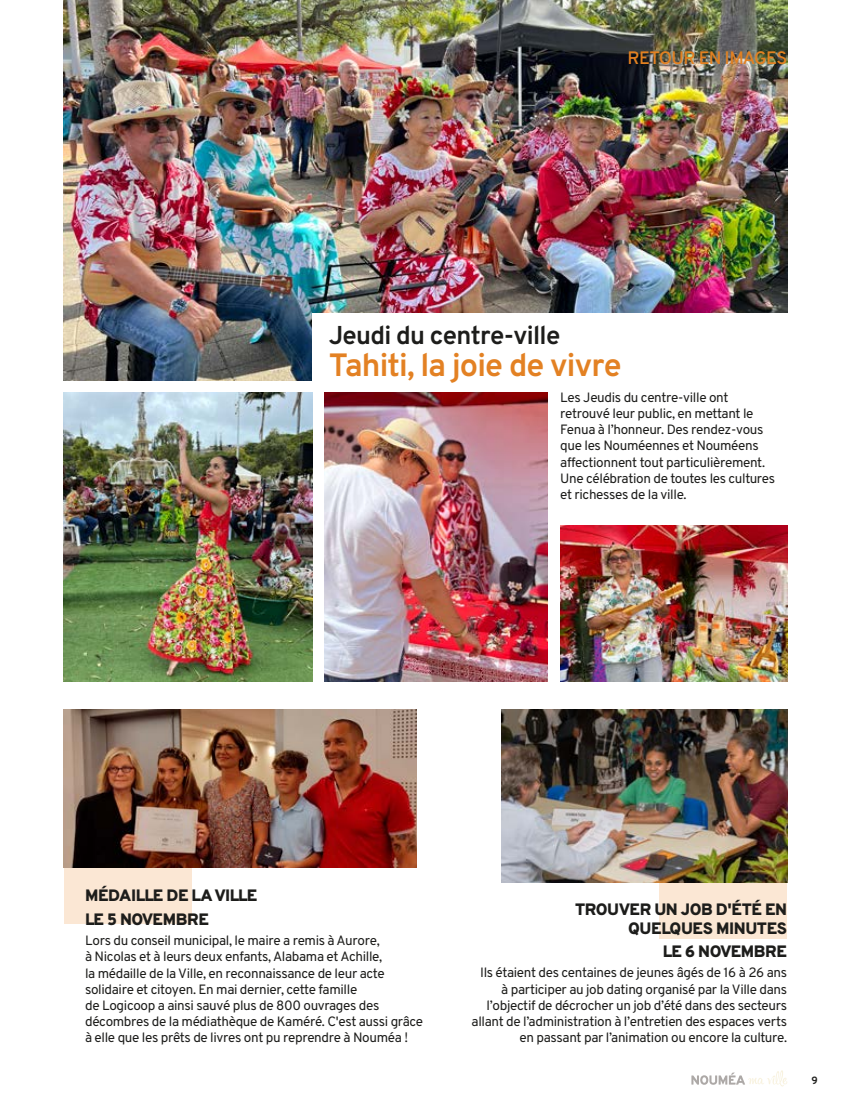
<style>
.page{position:relative;width:851px;height:1106px;background:#fff}
.page>*{position:absolute;margin:0;border:0;box-sizing:border-box;transform-origin:0 0}
.t1{font:700 32.25px "Overpass";letter-spacing:-.025em;color:#e38123}
.t2{font:700 25.8px "Overpass";letter-spacing:-.025em;color:#1d1d1b}
.t3{font:600 18px "Overpass";letter-spacing:-.03em;color:#e38121}
.t4{font:800 16.5px/19px "Overpass";letter-spacing:-.025em;color:#1d1d1b;text-align:right}
.t5{font:13.5px/16.2px "Overpass";letter-spacing:-.025em;color:#1d1d1b}
.t6{font:700 10.5px "Overpass";color:#1d1d1b}
</style>
<div class="page">
<div style="left:64px;top:867px;width:127px;height:57px;background:#fbe7d4"></div>
<img style="left:64px;top:0;width:723px;height:381px">
<div style="left:312px;top:313px;width:488px;height:103px;background:#fff"></div>
<img style="left:560px;top:525px;width:227px;height:156px">
<img style="left:324px;top:392px;width:223px;height:289px">
<img style="left:64px;top:392px;width:248px;height:289px">
<div style="left:659px;top:882px;width:128px;height:56px;background:#fbe7d4"></div>
<img style="left:501px;top:709px;width:286px;height:173px">
<img style="left:64px;top:709px;width:352px;height:158px">
<svg style="left:691px;top:1070px;width:96px;height:16px"></svg>
<h3 class="t3" style="left:627px;top:46px;width:161px">RETOUR EN IMAGES</h3>
<h2 class="t2" style="left:328px;top:319px;width:233px">Jeudi du centre-ville</h2>
<h1 class="t1" style="left:328px;top:345px;width:294px">Tahiti, la joie de vivre</h1>
<p class="t5" style="left:560px;top:389px;width:216px">Les Jeudis du centre-ville ont retrouvé leur public, en mettant le Fenua à l’honneur. Des rendez-vous que les Nouméennes et Nouméens affectionnent tout particulièrement.<br>Une célébration de toutes les cultures et richesses de la ville.</p>
<p class="t4" style="left:85px;top:884px;width:174px;line-height:23.2px;text-align:left">MÉDAILLE DE LA VILLE<br>LE 5 NOVEMBRE</p>
<p class="t5" style="left:85px;top:932px;width:339px">Lors du conseil municipal, le maire a remis à Aurore,<br>à Nicolas et à leurs deux enfants, Alabama et Achille,<br>la médaille de la Ville, en reconnaissance de leur acte solidaire et citoyen. En mai dernier, cette famille<br>de Logicoop a ainsi sauvé plus de 800 ouvrages des décombres de la médiathèque de Kaméré. C'est aussi grâce à elle que les prêts de livres ont pu reprendre à Nouméa !</p>
<p class="t4" style="left:575px;top:899px;width:213px">TROUVER UN JOB D'ÉTÉ EN<br>QUELQUES MINUTES</p>
<p class="t4" style="left:662px;top:941px;width:126px">LE 6 NOVEMBRE</p>
<p class="t5" style="left:471px;top:964px;width:317px;text-align:right">Ils étaient des centaines de jeunes âgés de 16 à 26 ans à participer au job dating organisé par la Ville dans l’objectif de décrocher un job d’été dans des secteurs allant de l’administration à l’entretien des espaces verts en passant par l’animation ou encore la culture.</p>
<p class="t6" style="left:811px;top:1073px;width:8px">9</p>
</div>
